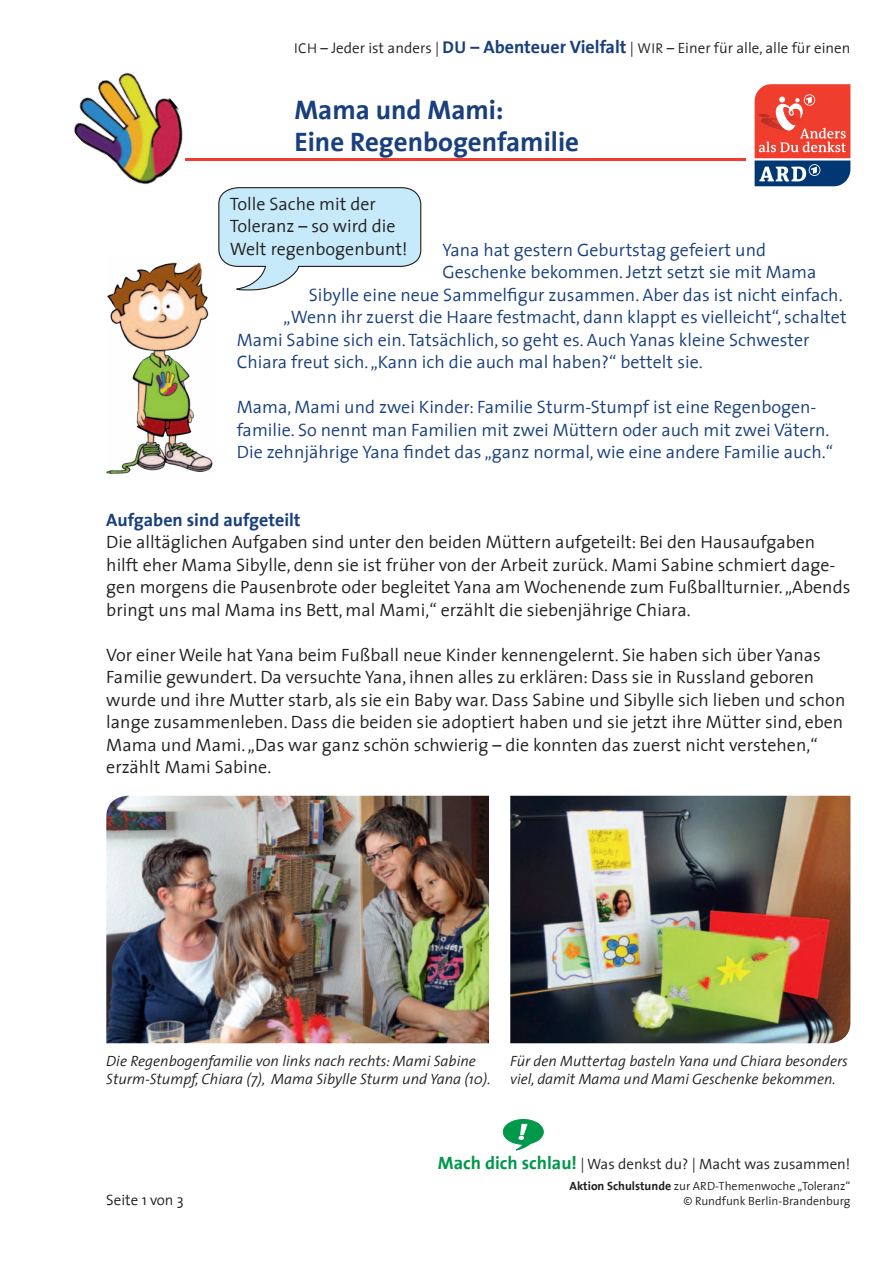
<style>
.page{position:relative;width:893px;height:1263px;background:#fff}
.page>*{position:absolute;margin:0;border:0;box-sizing:border-box;transform-origin:0 0}
.t1{font:700 27px/32.2px "The Sans 7";color:#193f7c}
.t2{font:300 18px/22.5px "The Sans 4";color:#231f20}
.t3{font:300 18px/22.5px "The Sans 4";color:#193f7c}
.t4{font:700 18px "The Sans 7";color:#193f7c}
.t5{font:italic 300 15px/18px "The Sans 4";color:#231f20}
.t6{font:300 15px "The Sans 4";color:#231f20}
.t7{font:300 12px/15px "The Sans 4";color:#231f20;text-align:right}
.s1{font-size:14.25px}
.s2{font-family:"The Sans 7";font-weight:700;font-size:17.25px;color:#193f7c}
.s3{font-family:"The Sans 7";font-weight:700;font-size:18px;color:#193f7c}
.s4{font-family:"The Sans 7";font-weight:700;font-size:18px;color:#00984a}
.s5{font-family:"The Sans 7";font-weight:700}
</style>
<div class="page">
<svg style="left:218px;top:187px;width:204px;height:104px"></svg>
<svg style="left:755px;top:84px;width:95px;height:102px;background:#c05d5f"></svg>
<hr style="left:185px;top:158px;width:561px;height:3px;background:#ef3e2e">
<svg style="left:503px;top:1119px;width:41px;height:31px"></svg>
<img style="left:74px;top:72px;width:109px;height:113px">
<img style="left:106px;top:796px;width:383px;height:247px">
<img style="left:510px;top:796px;width:340px;height:247px">
<img style="left:106px;top:262px;width:107px;height:213px">
<p class="t6" style="left:294px;top:36px;width:558px"><span class="s1">Ich</span> – Jeder ist anders | <span class="s2">Du</span> <span class="s3">– Abenteuer Vielfalt</span> | <span class="s1">Wir</span> – Einer für alle, alle für einen</p>
<h1 class="t1" style="left:294px;top:93px;width:286px">Mama und Mami:<br>Eine Regenbogenfamilie</h1>
<p class="t2" style="left:230px;top:192px;width:179px">Tolle Sache mit der<br>Toleranz – so wird die<br>Welt regenbogenbunt!</p>
<p class="t3" style="left:442px;top:238px;width:325px">Yana hat gestern Geburtstag gefeiert und</p>
<p class="t3" style="left:442px;top:260px;width:376px">Geschenke bekommen. Jetzt setzt sie mit Mama</p>
<p class="t3" style="left:309px;top:283px;width:535px">Sibylle eine neue Sammelfigur zusammen. Aber das ist nicht einfach.</p>
<p class="t3" style="left:283px;top:305px;width:565px">„Wenn ihr zuerst die Haare festmacht, dann klappt es vielleicht“, schaltet</p>
<p class="t3" style="left:237px;top:328px;width:574px">Mami Sabine sich ein. Tatsächlich, so geht es. Auch Yanas kleine Schwester</p>
<p class="t3" style="left:237px;top:350px;width:468px">Chiara freut sich. „Kann ich die auch mal haben?“ bettelt sie.</p>
<p class="t3" style="left:237px;top:395px;width:598px">Mama, Mami und zwei Kinder: Familie Sturm-Stumpf ist eine Regenbogen&shy;familie. So nennt man Familien mit zwei Müttern oder auch mit zwei Vätern.<br>Die zehnjährige Yana findet das „ganz normal, wie eine andere Familie auch.“</p>
<p class="t4" style="left:106px;top:504px;width:196px">Aufgaben sind aufgeteilt</p>
<p class="t2" style="left:106px;top:530px;width:746px">Die alltäglichen Aufgaben sind unter den beiden Müttern aufgeteilt: Bei den Hausaufgaben hilft eher Mama Sibylle, denn sie ist früher von der Arbeit zurück. Mami Sabine schmiert dage&shy;gen morgens die Pausenbrote oder begleitet Yana am Wochenende zum Fußballturnier. „Abends bringt uns mal Mama ins Bett, mal Mami,“ erzählt die siebenjährige Chiara.</p>
<p class="t2" style="left:106px;top:643px;width:741px">Vor einer Weile hat Yana beim Fußball neue Kinder kennengelernt. Sie haben sich über Yanas Familie gewundert. Da versuchte Yana, ihnen alles zu erklären: Dass sie in Russland geboren wurde und ihre Mutter starb, als sie ein Baby war. Dass Sabine und Sibylle sich lieben und schon lange zusammenleben. Dass die beiden sie adoptiert haben und sie jetzt ihre Mütter sind, eben Mama und Mami. „Das war ganz schön schwierig – die konnten das zuerst nicht verstehen,“ erzählt Mami Sabine.</p>
<p class="t5" style="left:106px;top:1051px;width:386px">Die Regenbogenfamilie von links nach rechts: Mami Sabine<br>Sturm-Stumpf, Chiara (7), Mama Sibylle Sturm und Yana (10).</p>
<p class="t5" style="left:510px;top:1051px;width:339px">Für den Muttertag basteln Yana und Chiara besonders viel, damit Mama und Mami Geschenke bekommen.</p>
<p class="t6" style="left:106px;top:1187px;width:79px">Seite 1 von 3</p>
<p class="t6" style="left:438px;top:1151px;width:414px"><span class="s4">Mach dich schlau!</span> | Was denkst du? | Macht was zusammen!</p>
<p class="t7" style="left:569px;top:1178px;width:282px"><span class="s5">Aktion Schulstunde</span> zur ARD-Themenwoche „Toleranz“ © Rundfunk Berlin-Brandenburg</p>
</div>
